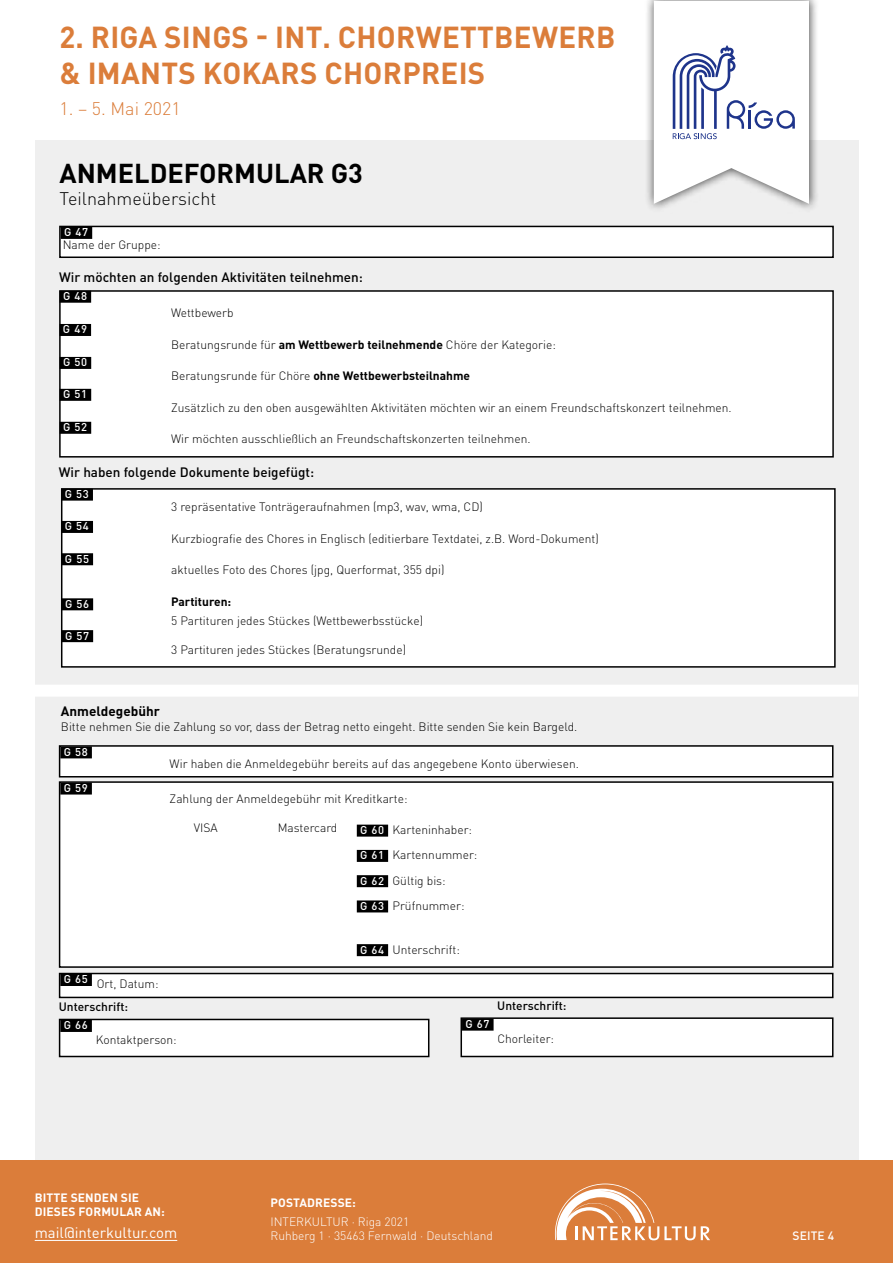
<style>
.page{position:relative;width:893px;height:1263px;background:#fff}
.page>*{position:absolute;margin:0;border:0;box-sizing:border-box;transform-origin:0 0}
.t1{font:700 30px/36px "DIN Pro";letter-spacing:.01em;color:#db7d3a}
.t2{font:700 27px "DIN Pro";color:#000}
.t3{font:300 18px "DIN Pro";color:#000}
.t4{font:300 18px "DIN Pro";color:#db7d3a}
.t5{font:15px "DIN Pro";color:#fff}
.t6{font:500 13.5px "DIN Pro";color:#000}
.t7{font:700 13.5px "DIN Pro";color:#000}
.t8{font:300 12px/25.5px "DIN Pro";color:#000}
.t9{font:700 12px "DIN Pro";color:#000}
.t10{font:300 12px/14.4px "DIN Pro";color:#fff}
.t11{font:700 12px/14.4px "DIN Pro";letter-spacing:.01em;color:#fff}
.t12{font:500 12px "DIN Pro";color:#000}
.t13{font:500 12px "DIN Pro";letter-spacing:.01em;color:#fff}
.t14{font:500 11.25px "DIN Pro";letter-spacing:.06em;color:#fff}
.s1{font-weight:700}
.s2{font-weight:300}
</style>
<div class="page">
<div style="left:35px;top:140px;width:823px;height:1021px;background:#efefef"></div>
<div style="left:0;top:1161px;width:893px;height:102px;background:#db7d3a"></div>
<svg style="left:555px;top:1183px;width:155px;height:57px"></svg>
<div style="left:644px;top:0;width:174px;height:213px;background:#000;opacity:.75"></div>
<svg style="left:654px;top:1px;width:155px;height:203px"></svg>
<div style="left:60px;top:291px;width:773px;height:166px;background:#fff"></div>
<div style="left:59px;top:290px;width:775px;height:168px;border:2px solid #000"></div>
<div style="left:62px;top:489px;width:773px;height:178px;background:#fff"></div>
<div style="left:61px;top:488px;width:775px;height:180px;border:2px solid #000"></div>
<div style="left:60px;top:226px;width:773px;height:31px;background:#fff"></div>
<div style="left:61px;top:227px;width:31px;height:12px;background:#000"></div>
<div style="left:59px;top:226px;width:775px;height:32px;border:2px solid #000"></div>
<div style="left:61px;top:489px;width:32px;height:12px;background:#000"></div>
<div style="left:61px;top:521px;width:32px;height:12px;background:#000"></div>
<div style="left:62px;top:553px;width:31px;height:12px;background:#000"></div>
<div style="left:62px;top:598px;width:31px;height:12px;background:#000"></div>
<div style="left:62px;top:630px;width:31px;height:12px;background:#000"></div>
<div style="left:60px;top:291px;width:31px;height:12px;background:#000"></div>
<div style="left:60px;top:324px;width:31px;height:12px;background:#000"></div>
<div style="left:60px;top:389px;width:31px;height:12px;background:#000"></div>
<div style="left:60px;top:422px;width:31px;height:12px;background:#000"></div>
<div style="left:60px;top:357px;width:31px;height:12px;background:#000"></div>
<div style="left:60px;top:746px;width:773px;height:31px;background:#fff"></div>
<div style="left:60px;top:746px;width:32px;height:12px;background:#000"></div>
<div style="left:59px;top:745px;width:774px;height:32px;border:2px solid #000"></div>
<div style="left:60px;top:782px;width:773px;height:185px;background:#fff"></div>
<div style="left:60px;top:782px;width:32px;height:12px;background:#000"></div>
<div style="left:59px;top:781px;width:774px;height:187px;border:2px solid #000"></div>
<div style="left:35px;top:685px;width:823px;height:12px;background:#fff"></div>
<div style="left:357px;top:825px;width:31px;height:12px;background:#000"></div>
<div style="left:357px;top:850px;width:31px;height:12px;background:#000"></div>
<div style="left:357px;top:875px;width:31px;height:12px;background:#000"></div>
<div style="left:357px;top:900px;width:31px;height:12px;background:#000"></div>
<div style="left:357px;top:944px;width:31px;height:12px;background:#000"></div>
<div style="left:60px;top:973px;width:773px;height:24px;background:#fff"></div>
<div style="left:60px;top:974px;width:32px;height:12px;background:#000"></div>
<div style="left:59px;top:973px;width:774px;height:25px;border:2px solid #000"></div>
<div style="left:60px;top:1019px;width:369px;height:37px;background:#fff"></div>
<div style="left:60px;top:1020px;width:32px;height:12px;background:#000"></div>
<div style="left:59px;top:1019px;width:370px;height:38px;border:2px solid #000"></div>
<div style="left:461px;top:1018px;width:372px;height:38px;background:#fff"></div>
<div style="left:462px;top:1019px;width:32px;height:12px;background:#000"></div>
<div style="left:460px;top:1017px;width:373px;height:40px;border:2px solid #000"></div>
<hr style="left:35px;top:1240px;width:142px;height:1px;background:#fff">
<h1 class="t1" style="left:60px;top:18px;width:557px">2. RIGA SINGS - INT. CHORWETTBEWERB &amp; IMANTS KOKARS CHORPREIS</h1>
<h3 class="t4" style="left:60px;top:96px;width:123px">1. – 5. Mai 2021</h3>
<h2 class="t2" style="left:60px;top:155px;width:305px">ANMELDEFORMULAR G3</h2>
<h3 class="t3" style="left:60px;top:186px;width:158px">Teilnahmeübersicht</h3>
<p class="t14" style="left:64px;top:225px;width:26px">G 47</p>
<p class="t8" style="left:63px;top:231px;width:99px">Name der Gruppe:</p>
<p class="t6" style="left:59px;top:268px;width:305px">Wir möchten an folgenden Aktivitäten teilnehmen:</p>
<p class="t14" style="left:63px;top:288px;width:26px">G 48</p>
<p class="t14" style="left:63px;top:322px;width:26px">G 49</p>
<p class="t14" style="left:63px;top:355px;width:26px">G 50</p>
<p class="t14" style="left:63px;top:387px;width:26px">G 51</p>
<p class="t14" style="left:63px;top:419px;width:26px">G 52</p>
<p class="t8" style="left:171px;top:300px;width:64px">Wettbewerb</p>
<p class="t8" style="left:171px;top:331px;width:386px">Beratungsrunde für <span class="s1">am Wettbewerb teilnehmende</span> Chöre der Kategorie:</p>
<p class="t9" style="left:171px;top:368px;width:301px"><span class="s2">Beratungsrunde für Chöre</span> ohne Wettbewerbsteilnahme</p>
<p class="t8" style="left:171px;top:394px;width:562px">Zusätzlich zu den oben ausgewählten Aktivitäten möchten wir an einem Freundschaftskonzert teilnehmen.</p>
<p class="t8" style="left:171px;top:426px;width:361px">Wir möchten ausschließlich an Freundschaftskonzerten teilnehmen.</p>
<p class="t6" style="left:59px;top:463px;width:257px">Wir haben folgende Dokumente beigefügt:</p>
<p class="t14" style="left:65px;top:486px;width:26px">G 53</p>
<p class="t14" style="left:65px;top:519px;width:26px">G 54</p>
<p class="t14" style="left:65px;top:551px;width:26px">G 55</p>
<p class="t14" style="left:65px;top:596px;width:26px">G 56</p>
<p class="t14" style="left:65px;top:628px;width:26px">G 57</p>
<p class="t8" style="left:171px;top:494px;width:313px">3 repräsentative Tonträgeraufnahmen (mp3, wav, wma, CD)</p>
<p class="t8" style="left:171px;top:525px;width:429px">Kurzbiografie des Chores in Englisch (editierbare Textdatei, z.B. Word-Dokument)</p>
<p class="t8" style="left:171px;top:557px;width:275px">aktuelles Foto des Chores (jpg, Querformat, 355 dpi)</p>
<p class="t9" style="left:171px;top:593px;width:62px">Partituren:</p>
<p class="t8" style="left:171px;top:608px;width:253px">5 Partituren jedes Stückes (Wettbewerbsstücke)</p>
<p class="t8" style="left:171px;top:636px;width:236px">3 Partituren jedes Stückes (Beratungsrunde)</p>
<p class="t7" style="left:61px;top:702px;width:100px">Anmeldegebühr</p>
<p class="t8" style="left:61px;top:713px;width:518px">Bitte nehmen Sie die Zahlung so vor, dass der Betrag netto eingeht. Bitte senden Sie kein Bargeld.</p>
<p class="t14" style="left:64px;top:744px;width:26px">G 58</p>
<p class="t14" style="left:64px;top:780px;width:26px">G 59</p>
<p class="t8" style="left:170px;top:751px;width:411px">Wir haben die Anmeldegebühr bereits auf das angegebene Konto überwiesen.</p>
<p class="t8" style="left:170px;top:786px;width:239px">Zahlung der Anmeldegebühr mit Kreditkarte:</p>
<p class="t8" style="left:194px;top:814px;width:25px">VISA</p>
<p class="t8" style="left:278px;top:814px;width:61px">Mastercard</p>
<p class="t8" style="left:392px;top:816px;width:86px">Karteninhaber:<br>Kartennummer:<br>Gültig bis:<br>Prüfnummer:</p>
<p class="t8" style="left:392px;top:936px;width:69px">Unterschrift:</p>
<p class="t14" style="left:360px;top:822px;width:26px">G 60</p>
<p class="t14" style="left:360px;top:848px;width:26px">G 61</p>
<p class="t14" style="left:360px;top:873px;width:26px">G 62</p>
<p class="t14" style="left:360px;top:898px;width:26px">G 63</p>
<p class="t14" style="left:360px;top:942px;width:26px">G 64</p>
<p class="t14" style="left:64px;top:972px;width:26px">G 65</p>
<p class="t14" style="left:64px;top:1018px;width:26px">G 66</p>
<p class="t14" style="left:465px;top:1016px;width:26px">G 67</p>
<p class="t8" style="left:97px;top:970px;width:63px">Ort, Datum:</p>
<p class="t12" style="left:59px;top:998px;width:71px">Unterschrift:</p>
<p class="t12" style="left:497px;top:998px;width:71px">Unterschrift:</p>
<p class="t8" style="left:96px;top:1026px;width:83px">Kontaktperson:</p>
<p class="t8" style="left:497px;top:1025px;width:58px">Chorleiter:</p>
<p class="t11" style="left:35px;top:1190px;width:132px">BITTE SENDEN SIE<br>DIESES FORMULAR AN:</p>
<p class="t5" style="left:35px;top:1223px;width:144px">mail@interkultur.com</p>
<p class="t13" style="left:792px;top:1228px;width:43px">SEITE 4</p>
<p class="t11" style="left:270px;top:1195px;width:87px">POSTADRESSE:</p>
<p class="t10" style="left:270px;top:1214px;width:224px">INTERKULTUR · Riga 2021<br>Ruhberg 1 · 35463 Fernwald · Deutschland</p>
</div>
